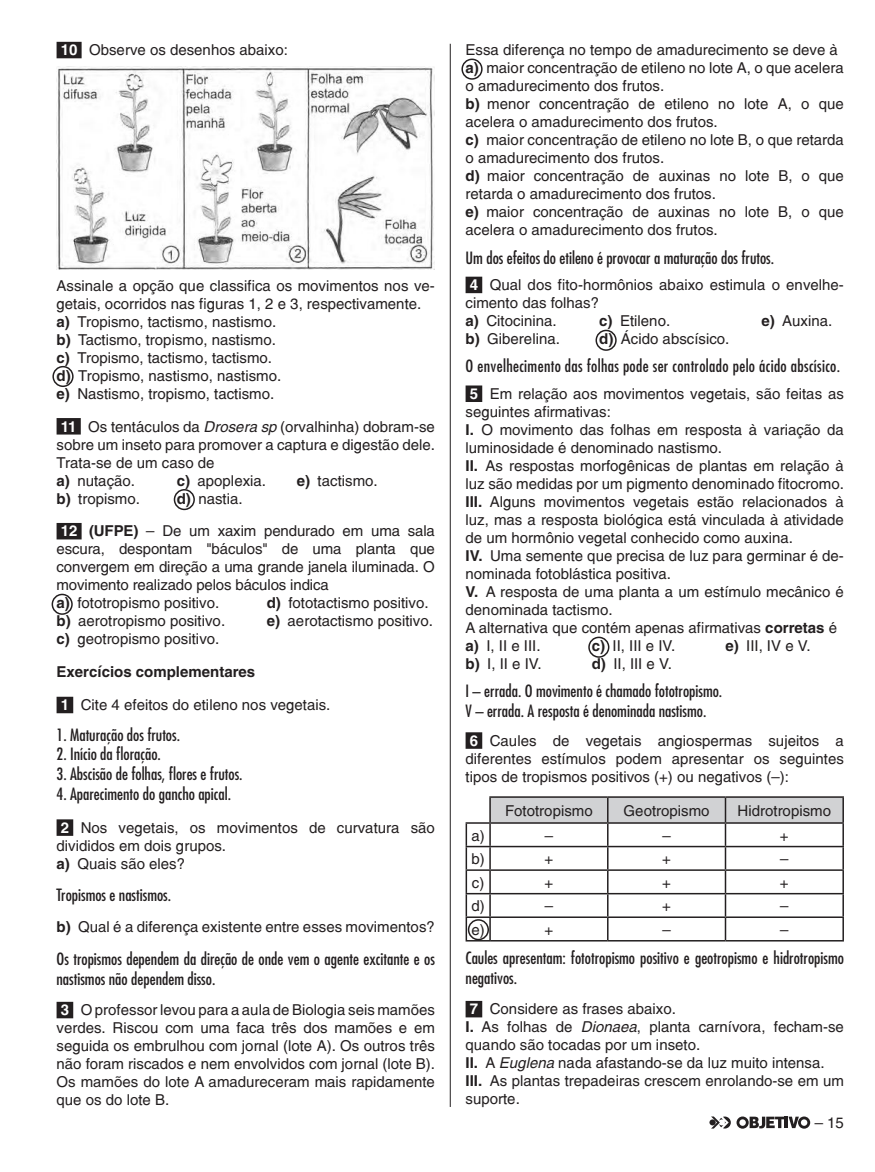
<style>
.page{position:relative;width:875px;height:1172px;background:#fff}
.page>*{position:absolute;margin:0;border:0;box-sizing:border-box;transform-origin:0 0}
.t1{font:16.5px/19.8px "Fujiyama";color:#231f20}
.t2{font:16.5px "Fujiyama";letter-spacing:.02em;color:#231f20}
.t3{font:15px/18px "Switzerland";color:#231f20}
.s1{font-weight:700;color:#fff}
.s2{font-weight:700}
.s3{font-style:italic}
</style>
<div class="page">
<svg style="left:709px;top:1116px;width:21px;height:12px"></svg>
<svg style="left:736px;top:1116px;width:73px;height:12px"></svg>
<hr style="left:449px;top:44px;width:1px;height:1063px;background:#231f20">
<div style="left:57px;top:42px;width:25px;height:16px;background:#231f20"></div>
<div style="left:57px;top:418px;width:24px;height:16px;background:#231f20"></div>
<div style="left:57px;top:523px;width:25px;height:16px;background:#231f20"></div>
<div style="left:57px;top:697px;width:16px;height:16px;background:#231f20"></div>
<div style="left:57px;top:819px;width:16px;height:17px;background:#231f20"></div>
<div style="left:57px;top:1002px;width:16px;height:16px;background:#231f20"></div>
<img style="left:57px;top:67px;width:378px;height:203px">
<div style="left:52px;top:366px;width:22px;height:21px;border:2px solid #231f20;border-radius:50%"></div>
<div style="left:174px;top:489px;width:21px;height:21px;border:2px solid #231f20;border-radius:50%"></div>
<div style="left:52px;top:594px;width:21px;height:21px;border:2px solid #231f20;border-radius:50%"></div>
<div style="left:465px;top:277px;width:17px;height:16px;background:#231f20"></div>
<div style="left:465px;top:385px;width:17px;height:17px;background:#231f20"></div>
<div style="left:465px;top:732px;width:17px;height:17px;background:#231f20"></div>
<div style="left:465px;top:1001px;width:17px;height:16px;background:#231f20"></div>
<hr style="left:489px;top:796px;width:118px;height:2px;background:#231f20">
<hr style="left:607px;top:796px;width:118px;height:2px;background:#231f20">
<hr style="left:725px;top:796px;width:118px;height:2px;background:#231f20">
<svg style="left:465px;top:797px;width:378px;height:144px"></svg>
<hr style="left:490px;top:940px;width:117px;height:1px;background:#231f20">
<hr style="left:607px;top:940px;width:118px;height:1px;background:#231f20">
<hr style="left:725px;top:940px;width:118px;height:1px;background:#231f20">
<div style="left:461px;top:59px;width:21px;height:21px;border:2px solid #231f20;border-radius:50%"></div>
<div style="left:595px;top:330px;width:21px;height:21px;border:2px solid #231f20;border-radius:50%"></div>
<div style="left:588px;top:637px;width:21px;height:21px;border:2px solid #231f20;border-radius:50%"></div>
<div style="left:467px;top:919px;width:22px;height:21px;border:2px solid #231f20;border-radius:50%"></div>
<p class="t3" style="left:61px;top:41px;width:228px"><span class="s1">10</span> Observe os desenhos abaixo:</p>
<p class="t3" style="left:57px;top:276px;width:380px">Assinale a opção que classifica os movimentos nos ve&shy;getais, ocorridos nas figuras 1, 2 e 3, respectivamente. <span class="s2">a)</span> Tropismo, tactismo, nastismo.<br><span class="s2">b)</span> Tactismo, tropismo, nastismo.<br><span class="s2">c)</span> Tropismo, tactismo, tactismo.<br><span class="s2">d)</span> Tropismo, nastismo, nastismo.<br><span class="s2">e)</span> Nastismo, tropismo, tactismo.</p>
<p class="t3" style="left:57px;top:417px;width:380px"><span class="s1">11</span> Os tentáculos da <span class="s3">Drosera sp</span> (orvalhinha) dobram-se sobre um inseto para promover a captura e digestão dele.<br>Trata-se de um caso de<br><span class="s2">a)</span> nutação.</p>
<p class="t3" style="left:177px;top:471px;width:91px"><span class="s2">c)</span> apoplexia.</p>
<p class="t3" style="left:297px;top:471px;width:82px"><span class="s2">e)</span> tactismo.</p>
<p class="t3" style="left:61px;top:482px;width:375px;line-height:32.8px;text-indent:116px"><span class="s2">d)</span> nastia.<br><span class="s1">12</span> <span class="s2">(UFPE)</span> – De um xaxim pendurado em uma sala</p>
<p class="t3" style="left:57px;top:540px;width:380px">escura, despontam "báculos" de uma planta que convergem em direção a uma grande janela iluminada. O movimento realizado pelos báculos indica<br><span class="s2">a)</span> fototropismo positivo.</p>
<p class="t3" style="left:57px;top:489px;width:85px"><span class="s2">b)</span> tropismo.</p>
<p class="t3" style="left:267px;top:594px;width:163px"><span class="s2">d)</span> fototactismo positivo.</p>
<p class="t3" style="left:57px;top:612px;width:170px"><span class="s2">b)</span> aerotropismo positivo.</p>
<p class="t3" style="left:267px;top:612px;width:167px"><span class="s2">e)</span> aerotactismo positivo.</p>
<p class="t3" style="left:57px;top:623px;width:275px;line-height:32.8px"><span class="s2">c)</span> geotropismo positivo.<br><span class="s2">Exercícios complementares<br></span><span class="s1">1</span> Cite 4 efeitos do etileno nos vegetais.</p>
<p class="t1" style="left:57px;top:724px;width:125px">1. Maturação dos frutos.</p>
<p class="t1" style="left:57px;top:744px;width:106px">2. Início da floração.</p>
<p class="t1" style="left:57px;top:764px;width:187px">3. Abscisão de folhas, flores e frutos.</p>
<p class="t1" style="left:57px;top:783px;width:176px">4. Aparecimento do gancho apical.</p>
<p class="t3" style="left:57px;top:818px;width:379px"><span class="s1">2</span> Nos vegetais, os movimentos de curvatura são divididos em dois grupos.<br><span class="s2">a)</span> Quais são eles?</p>
<p class="t1" style="left:57px;top:885px;width:116px">Tropismos e nastismos.</p>
<p class="t3" style="left:57px;top:918px;width:379px"><span class="s2">b)</span> Qual é a diferença existente entre esses movimentos?</p>
<p class="t1" style="left:57px;top:948px;width:380px">Os tropismos dependem da direção de onde vem o agente excitante e os nastismos não dependem disso.</p>
<p class="t3" style="left:57px;top:1001px;width:380px;text-align:justify"><span class="s1">3</span> O professor levou para a aula de Biologia seis mamões verdes. Riscou com uma faca três dos mamões e em seguida os embrulhou com jornal (lote A). Os outros três não foram riscados e nem envolvidos com jornal (lote B).<br>Os mamões do lote A amadureceram mais rapidamente que os do lote B.</p>
<p class="t3" style="left:465px;top:41px;width:380px">Essa diferença no tempo de amadurecimento se deve à <span class="s2">a)</span> maior concentração de etileno no lote A, o que acelera o amadurecimento dos frutos.<br><span class="s2">b)</span> menor concentração de etileno no lote A, o que acelera o amadurecimento dos frutos.<br><span class="s2">c)</span> maior concentração de etileno no lote B, o que retarda o amadurecimento dos frutos.<br><span class="s2">d)</span> maior concentração de auxinas no lote B, o que retarda o amadurecimento dos frutos.<br><span class="s2">e)</span> maior concentração de auxinas no lote B, o que acelera o amadurecimento dos frutos.</p>
<p class="t1" style="left:465px;top:247px;width:310px">Um dos efeitos do etileno é provocar a maturação dos frutos.</p>
<p class="t3" style="left:465px;top:276px;width:379px"><span class="s1">4</span> Qual dos fito-hormônios abaixo estimula o envelhe&shy;cimento das folhas?<br><span class="s2">a)</span> Citocinina.</p>
<p class="t3" style="left:599px;top:312px;width:72px"><span class="s2">c)</span> Etileno.</p>
<p class="t3" style="left:761px;top:312px;width:72px"><span class="s2">e)</span> Auxina.</p>
<p class="t3" style="left:465px;top:330px;width:96px"><span class="s2">b)</span> Giberelina.</p>
<p class="t3" style="left:599px;top:330px;width:132px"><span class="s2">d)</span> Ácido abscísico.</p>
<p class="t2" style="left:465px;top:356px;width:376px">O envelhecimento das folhas pode ser controlado pelo ácido abscísico.</p>
<p class="t3" style="left:465px;top:385px;width:380px"><span class="s1">5</span> Em relação aos movimentos vegetais, são feitas as seguintes afirmativas:<br><span class="s2">I.</span> O movimento das folhas em resposta à variação da luminosidade é denominado nastismo.<br><span class="s2">II.</span> As respostas morfogênicas de plantas em relação à luz são medidas por um pigmento denominado fitocromo.<br><span class="s2">III.</span> Alguns movimentos vegetais estão relacionados à luz, mas a resposta biológica está vinculada à atividade de um hormônio vegetal conhecido como auxina.<br><span class="s2">IV.</span> Uma semente que precisa de luz para germinar é de&shy;nominada fotoblástica positiva.<br><span class="s2">V.</span> A resposta de uma planta a um estímulo mecânico é denominada tactismo.<br>A alternativa que contém apenas afirmativas <span class="s2">corretas</span> é <span class="s2">a)</span> I, II e III.</p>
<p class="t3" style="left:591px;top:637px;width:85px"><span class="s2">c)</span> II, III e IV.</p>
<p class="t3" style="left:725px;top:637px;width:87px"><span class="s2">e)</span> III, IV e V.</p>
<p class="t3" style="left:465px;top:655px;width:78px"><span class="s2">b)</span> I, II e IV.</p>
<p class="t3" style="left:591px;top:655px;width:82px"><span class="s2">d)</span> II, III e V.</p>
<p class="t1" style="left:465px;top:681px;width:258px">I – errada. O movimento é chamado fototropismo.<br>V – errada. A resposta é denominada nastismo.</p>
<p class="t3" style="left:465px;top:731px;width:380px;text-align:justify"><span class="s1">6</span> Caules de vegetais angiospermas sujeitos a diferentes estímulos podem apresentar os seguintes tipos de tropismos positivos (+) ou negativos (–):</p>
<p class="t3" style="left:505px;top:801px;width:89px">Fototropismo</p>
<p class="t3" style="left:623px;top:801px;width:87px">Geotropismo</p>
<p class="t3" style="left:737px;top:801px;width:95px">Hidrotropismo</p>
<p class="t3" style="left:471px;top:826px;width:15px">a)</p>
<p class="t3" style="left:544px;top:826px;width:10px">–</p>
<p class="t3" style="left:662px;top:826px;width:10px">–</p>
<p class="t3" style="left:779px;top:826px;width:10px">+</p>
<p class="t3" style="left:471px;top:850px;width:15px">b)</p>
<p class="t3" style="left:544px;top:850px;width:10px">+</p>
<p class="t3" style="left:662px;top:850px;width:10px">+</p>
<p class="t3" style="left:779px;top:850px;width:10px">–</p>
<p class="t3" style="left:471px;top:873px;width:14px">c)</p>
<p class="t3" style="left:544px;top:873px;width:10px">+</p>
<p class="t3" style="left:662px;top:873px;width:10px">+</p>
<p class="t3" style="left:779px;top:873px;width:10px">+</p>
<p class="t3" style="left:471px;top:897px;width:15px">d)</p>
<p class="t3" style="left:544px;top:897px;width:10px">–</p>
<p class="t3" style="left:662px;top:897px;width:10px">+</p>
<p class="t3" style="left:779px;top:897px;width:10px">–</p>
<p class="t3" style="left:471px;top:920px;width:15px">e)</p>
<p class="t3" style="left:544px;top:920px;width:10px">+</p>
<p class="t3" style="left:662px;top:920px;width:10px">–</p>
<p class="t3" style="left:779px;top:920px;width:10px">–</p>
<p class="t1" style="left:465px;top:947px;width:380px">Caules apresentam: fototropismo positivo e geotropismo e hidrotropismo negativos.</p>
<p class="t3" style="left:465px;top:1000px;width:380px"><span class="s1">7</span> Considere as frases abaixo.<br><span class="s2">I.</span> As folhas de <span class="s3">Dionaea</span>, planta carnívora, fecham-se quando são tocadas por um inseto.<br><span class="s2">II.</span> A <span class="s3">Euglena</span> nada afastando-se da luz muito intensa.<br><span class="s2">III.</span> As plantas trepadeiras crescem enrolando-se em um suporte.</p>
<p class="t3" style="left:814px;top:1113px;width:31px">– 15</p>
</div>
